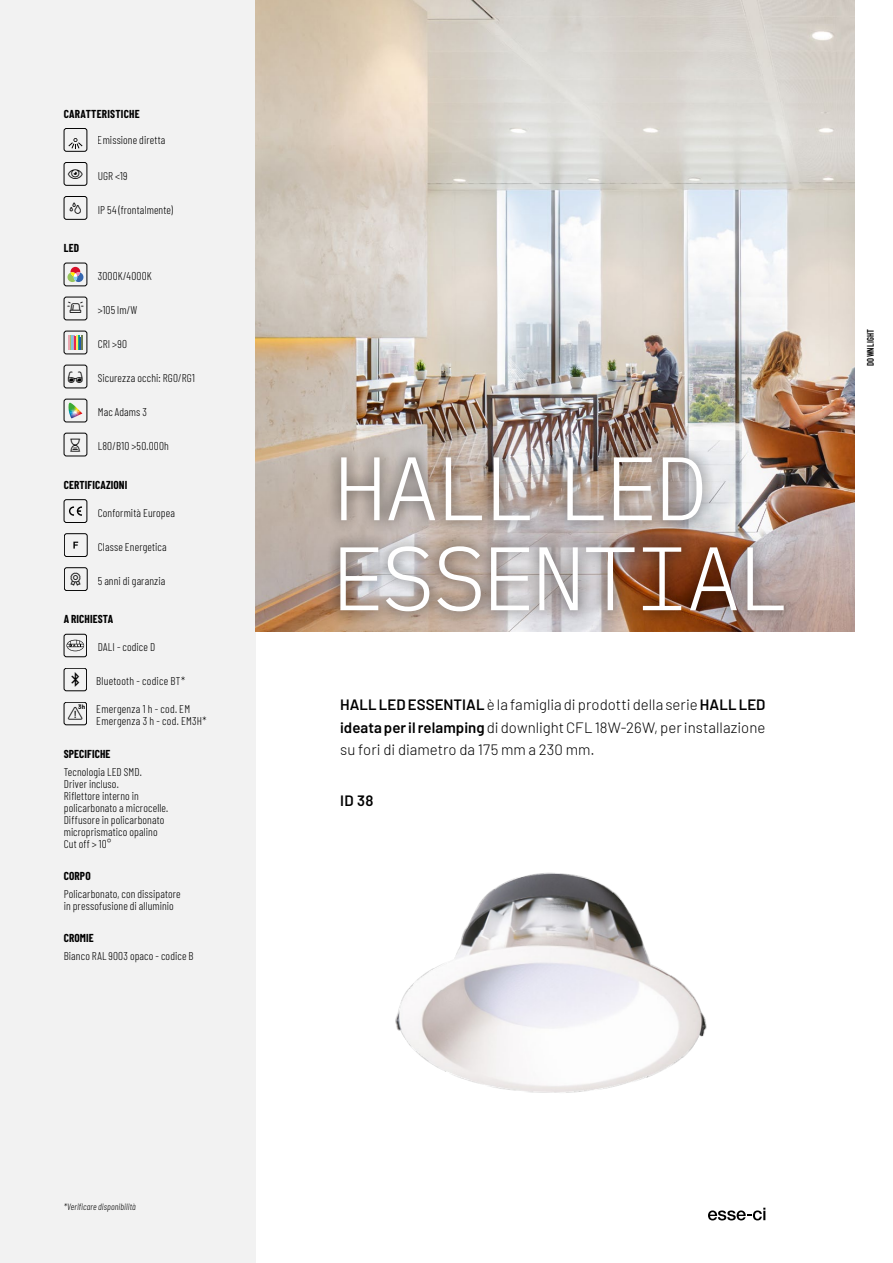
<style>
.page{position:relative;width:893px;height:1263px;background:#fff}
.page>*{position:absolute;margin:0;border:0;box-sizing:border-box;transform-origin:0 0}
.t1{font:300 90px/90px "IBM Plex Mono";letter-spacing:-.05em;color:#fff}
.t2{font:300 15px/22.5px "Barlow";letter-spacing:.005em;color:#000;text-align:justify}
.t3{font:600 15px "Barlow";color:#000}
.t4{font:300 11.25px/12px "Barlow Condensed";letter-spacing:.01em;color:#000}
.t5{font:700 11.25px "Barlow Condensed";letter-spacing:.01em;color:#000}
.t6{font:600 9.45px "Barlow Condensed";letter-spacing:.015em;color:#000;scale:.9 1}
.t7{font:italic 300 9.15px "Barlow Condensed";letter-spacing:.01em;color:#000}
.t8{font:700 6.3px "Barlow";color:#000}
.s1{font-weight:600}
</style>
<div class="page">
<div style="left:0;top:0;width:255px;height:1263px;background:#f2f2f2"></div>
<img style="left:255px;top:0;width:600px;height:631px">
<img style="left:395px;top:872px;width:312px;height:221px">
<div style="left:326px;top:443px;width:471px;height:182px;background:#000;opacity:.65"></div>
<div style="left:64px;top:499px;width:23px;height:24px;border:1px solid #000;border-radius:2px"></div>
<svg style="left:69px;top:506px;width:13px;height:10px"></svg>
<div style="left:64px;top:533px;width:23px;height:24px;border:1px solid #000;border-radius:2px"></div>
<svg style="left:73px;top:542px;width:5px;height:7px"></svg>
<div style="left:64px;top:567px;width:23px;height:24px;border:1px solid #000;border-radius:2px"></div>
<div style="left:64px;top:196px;width:23px;height:24px;border:1px solid #000;border-radius:2px"></div>
<div style="left:64px;top:162px;width:23px;height:24px;border:1px solid #000;border-radius:2px"></div>
<div style="left:64px;top:128px;width:23px;height:24px;border:1px solid #000;border-radius:2px"></div>
<svg style="left:68px;top:138px;width:15px;height:11px"></svg>
<div style="left:64px;top:297px;width:23px;height:23px;border:1px solid #000;border-radius:2px"></div>
<div style="left:64px;top:433px;width:23px;height:23px;border:1px solid #000;border-radius:2px"></div>
<div style="left:64px;top:399px;width:23px;height:23px;border:1px solid #000;border-radius:2px"></div>
<svg style="left:68px;top:403px;width:14px;height:15px"></svg>
<div style="left:64px;top:331px;width:23px;height:23px;border:1px solid #000;border-radius:2px"></div>
<svg style="left:68px;top:335px;width:15px;height:15px"></svg>
<div style="left:64px;top:263px;width:23px;height:23px;border:1px solid #000;border-radius:2px"></div>
<svg style="left:67px;top:267px;width:16px;height:15px"></svg>
<div style="left:64px;top:365px;width:23px;height:23px;border:1px solid #000;border-radius:2px"></div>
<div style="left:64px;top:634px;width:23px;height:23px;border:1px solid #000;border-radius:2px"></div>
<svg style="left:67px;top:640px;width:17px;height:11px"></svg>
<div style="left:64px;top:668px;width:23px;height:23px;border:1px solid #000;border-radius:2px"></div>
<div style="left:64px;top:702px;width:23px;height:23px;border:1px solid #000;border-radius:2px"></div>
<svg style="left:708px;top:1208px;width:57px;height:12px"></svg>
<p class="t5" style="left:64px;top:106px;width:77px">CARATTERISTICHE</p>
<p class="t4" style="left:98px;top:133px;width:69px">Emissione diretta</p>
<p class="t4" style="left:98px;top:169px;width:31px">UGR &lt;19</p>
<p class="t5" style="left:64px;top:240px;width:17px">LED</p>
<p class="t4" style="left:98px;top:203px;width:77px">IP 54 (frontalmente)</p>
<p class="t4" style="left:98px;top:269px;width:55px">3000K/4000K</p>
<p class="t4" style="left:98px;top:303px;width:41px">&gt;105 lm/W</p>
<p class="t4" style="left:98px;top:337px;width:31px">CRI &gt;90</p>
<p class="t4" style="left:98px;top:371px;width:99px">Sicurezza occhi: RG0/RG1</p>
<p class="t4" style="left:98px;top:405px;width:51px">Mac Adams 3</p>
<p class="t4" style="left:98px;top:439px;width:73px">L80/B10 &gt;50.000h</p>
<p class="t5" style="left:64px;top:477px;width:65px">CERTIFICAZIONI</p>
<p class="t4" style="left:98px;top:506px;width:79px">Conformità Europea</p>
<p class="t4" style="left:98px;top:540px;width:70px">Classe Energetica</p>
<p class="t4" style="left:98px;top:574px;width:69px">5 anni di garanzia</p>
<h1 class="t1" style="left:332px;top:437px;width:460px">HALL LED<br>ESSENTIAL</h1>
<p class="t5" style="left:64px;top:611px;width:51px">A RICHIESTA</p>
<p class="t4" style="left:98px;top:640px;width:59px">DALI - codice D</p>
<p class="t4" style="left:96px;top:674px;width:90px">Bluetooth - codice BT*</p>
<p class="t4" style="left:96px;top:702px;width:112px">Emergenza 1 h - cod. EM<br>Emergenza 3 h - cod. EM3H*</p>
<p class="t8" style="left:78px;top:702px;width:8px">3h</p>
<h2 class="t2" style="left:340px;top:692px;width:427px"><span class="s1">HALL LED ESSENTIAL</span> è la famiglia di prodotti della serie <span class="s1">HALL LED ideata per il relamping</span> di downlight CFL 18W-26W, per installazione su fori di diametro da 175 mm a 230 mm.</h2>
<p class="t5" style="left:64px;top:746px;width:48px">SPECIFICHE</p>
<p class="t4" style="left:64px;top:765px;width:106px">Tecnologia LED SMD.<br>Driver incluso.<br>Riflettore interno in policarbonato a microcelle.<br>Diffusore in policarbonato microprismatico opalino<br>Cut off &gt; 10°</p>
<p class="t5" style="left:64px;top:868px;width:28px">CORPO</p>
<p class="t4" style="left:64px;top:887px;width:118px">Policarbonato, con dissipatore in pressofusione di alluminio</p>
<h2 class="t3" style="left:340px;top:790px;width:35px">ID 38</h2>
<p class="t5" style="left:64px;top:930px;width:31px">CROMIE</p>
<p class="t4" style="left:64px;top:949px;width:131px">Bianco RAL 9003 opaco - codice B</p>
<p class="t6" style="left:863px;top:366px;width:42px;rotate:-90deg">DOWNLIGHT</p>
<p class="t7" style="left:64px;top:1200px;width:73px">*Verificare disponibilità</p>
</div>
